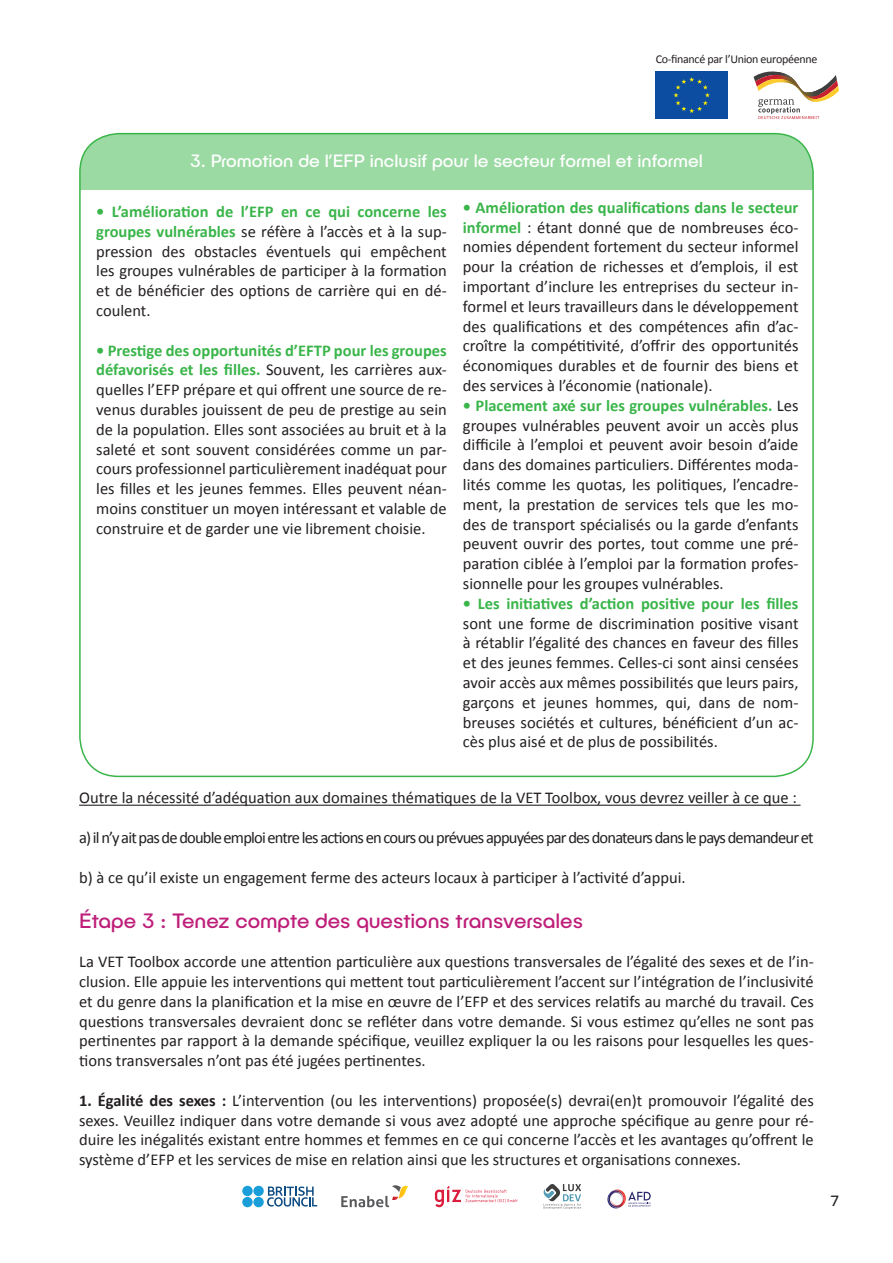
<style>
.page{position:relative;width:893px;height:1263px;background:#fff}
.page>*{position:absolute;margin:0;border:0;box-sizing:border-box;transform-origin:0 0}
.t1{font:21px "Publica Play";color:#be1e79}
.t2{font:18px "Publica Play";color:#fff}
.t3{font:16.5px/19.8px "Calibri";color:#231f20;text-align:justify}
.t4{font:16.5px "Calibri";letter-spacing:-.05em;color:#231f20}
.t5{font:700 16.5px "Calibri";color:#3ab54a}
.t6{font:15px "Publica Play";color:#231f20}
.t7{font:12px "Calibri";letter-spacing:-.025em;color:#231f20}
.s1{font-weight:700;color:#3ab54a}
.s2{font-weight:700}
</style>
<div class="page">
<svg style="left:754px;top:71px;width:85px;height:48px"></svg>
<div style="left:656px;top:71px;width:72px;height:48px;background:#0d4da1"></div>
<svg style="left:673px;top:77px;width:37px;height:36px"></svg>
<svg style="left:607px;top:1189px;width:44px;height:19px"></svg>
<svg style="left:267px;top:1186px;width:50px;height:20px"></svg>
<div style="left:242px;top:1186px;width:11px;height:10px;background:#1a9ed9;border-radius:50%"></div>
<div style="left:253px;top:1186px;width:11px;height:10px;background:#1a9ed9;border-radius:50%"></div>
<div style="left:242px;top:1197px;width:11px;height:10px;background:#1a9ed9;border-radius:50%"></div>
<div style="left:253px;top:1197px;width:11px;height:10px;background:#1a9ed9;border-radius:50%"></div>
<svg style="left:341px;top:1185px;width:67px;height:22px"></svg>
<svg style="left:435px;top:1186px;width:82px;height:21px"></svg>
<svg style="left:544px;top:1184px;width:37px;height:25px"></svg>
<hr style="left:79px;top:805px;width:721px;height:1px;background:#231f20">
<div style="left:80px;top:134px;width:733px;height:55px;background:#9cdaa4"></div>
<p class="t7" style="left:656px;top:52px;width:163px">Co-financé par l’Union européenne</p>
<p class="t2" style="left:190px;top:149px;width:514px">3. Promotion de l’EFP inclusif pour le secteur formel et informel</p>
<p class="t3" style="left:96px;top:201px;width:352px"><span class="s1">• L’amélioration de l’EFP en ce qui concerne les groupes vulnérables</span> se réfère à l’accès et à la sup&shy;pression des obstacles éventuels qui empêchent les groupes vulnérables de participer à la formation et de bénéficier des options de carrière qui en dé&shy;coulent.</p>
<p class="t3" style="left:96px;top:339px;width:352px"><span class="s1">• Prestige des opportunités d’EFTP pour les groupes défavorisés et les filles.</span> Souvent, les carrières aux&shy;quelles l’EFP prépare et qui offrent une source de re&shy;venus durables jouissent de peu de prestige au sein de la population. Elles sont associées au bruit et à la saleté et sont souvent considérées comme un par&shy;cours professionnel particulièrement inadéquat pour les filles et les jeunes femmes. Elles peuvent néan&shy;moins constituer un moyen intéressant et valable de construire et de garder une vie librement choisie.</p>
<p class="t3" style="left:463px;top:197px;width:337px"><span class="s1">• Amélioration des qualifications dans le secteur informel</span> : étant donné que de nombreuses éco&shy;nomies dépendent fortement du secteur informel pour la création de richesses et d’emplois, il est important d’inclure les entreprises du secteur in&shy;formel et leurs travailleurs dans le développement des qualifications et des compétences afin d’ac&shy;croître la compétitivité, d’offrir des opportunités économiques durables et de fournir des biens et des services à l’économie (nationale).</p>
<p class="t3" style="left:463px;top:395px;width:337px"><span class="s1">• Placement axé sur les groupes vulnérables.</span> Les groupes vulnérables peuvent avoir un accès plus difficile à l’emploi et peuvent avoir besoin d’aide dans des domaines particuliers. Différentes moda&shy;lités comme les quotas, les politiques, l’encadre&shy;ment, la prestation de services tels que les mo&shy;des de transport spécialisés ou la garde d’enfants peuvent ouvrir des portes, tout comme une pré&shy;paration ciblée à l’emploi par la formation profes&shy;sionnelle pour les groupes vulnérables.</p>
<p class="t5" style="left:463px;top:592px;width:337px">• Les initiatives d’action positive pour les filles</p>
<p class="t3" style="left:463px;top:612px;width:337px">sont une forme de discrimination positive visant à rétablir l’égalité des chances en faveur des filles et des jeunes femmes. Celles-ci sont ainsi censées avoir accès aux mêmes possibilités que leurs pairs, garçons et jeunes hommes, qui, dans de nom&shy;breuses sociétés et cultures, bénéficient d’un ac&shy;cès plus aisé et de plus de possibilités.</p>
<p class="t3" style="left:79px;top:787px;width:719px">Outre la nécessité d’adéquation aux domaines thématiques de la VET Toolbox, vous devrez veiller à ce que :</p>
<p class="t4" style="left:79px;top:827px;width:736px">a) il n’y ait pas de double emploi entre les actions en cours ou prévues appuyées par des donateurs dans le pays demandeur et</p>
<p class="t3" style="left:79px;top:866px;width:608px">b) à ce qu’il existe un engagement ferme des acteurs locaux à participer à l’activité d’appui.</p>
<p class="t1" style="left:79px;top:907px;width:505px">Étape 3 : Tenez compte des questions transversales</p>
<p class="t3" style="left:79px;top:951px;width:736px">La VET Toolbox accorde une attention particulière aux questions transversales de l’égalité des sexes et de l’in&shy;clusion. Elle appuie les interventions qui mettent tout particulièrement l’accent sur l’intégration de l’inclusivité et du genre dans la planification et la mise en œuvre de l’EFP et des services relatifs au marché du travail. Ces questions transversales devraient donc se refléter dans votre demande. Si vous estimez qu’elles ne sont pas pertinentes par rapport à la demande spécifique, veuillez expliquer la ou les raisons pour lesquelles les ques&shy;tions transversales n’ont pas été jugées pertinentes.</p>
<p class="t3" style="left:79px;top:1089px;width:736px"><span class="s2">1. Égalité des sexes :</span> L’intervention (ou les interventions) proposée(s) devrai(en)t promouvoir l’égalité des sexes. Veuillez indiquer dans votre demande si vous avez adopté une approche spécifique au genre pour ré&shy;duire les inégalités existant entre hommes et femmes en ce qui concerne l’accès et les avantages qu’offrent le système d’EFP et les services de mise en relation ainsi que les structures et organisations connexes.</p>
<p class="t6" style="left:830px;top:1191px;width:10px">7</p>
</div>
